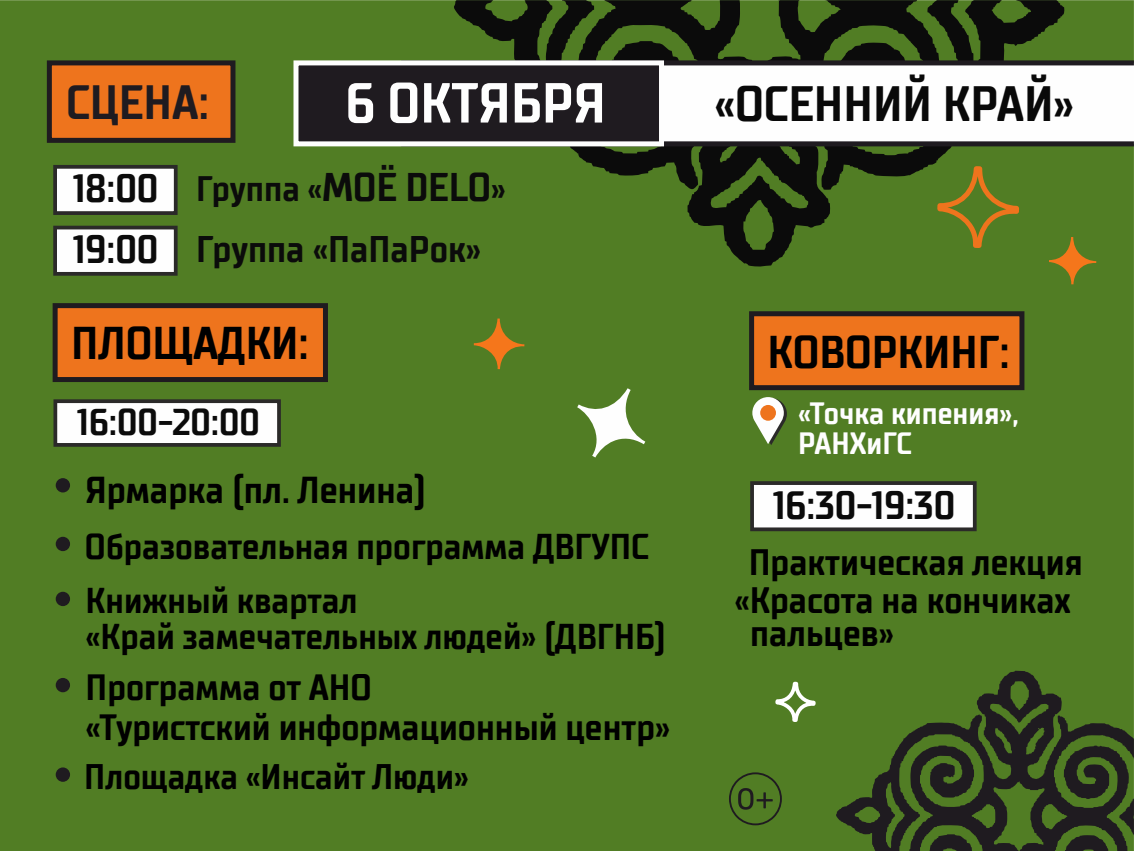
<style>
.page{position:relative;width:1134px;height:851px;background:#fff}
.page>*{position:absolute;margin:0;border:0;box-sizing:border-box;transform-origin:0 0}
.t1{font:700 56.25px "TT Supermolot Condensed";color:#fefefe}
.t2{font:700 49.75px "TT Supermolot Condensed";color:#090909}
.t3{font:700 48.25px "TT Supermolot Condensed";color:#1f1b20}
.t4{font:700 46px "TT Supermolot Condensed";color:#000}
.t5{font:700 39.5px/60.8px "TT Supermolot Condensed";color:#0b0b0b}
.t6{font:700 37.5px "TT Supermolot Condensed";color:#000}
.t7{font:700 37.25px "TT Supermolot Condensed";color:#0b0b0b}
.t8{font:700 37px "TT Supermolot Condensed";color:#0b0b0b}
.t9{font:700 36.75px/38.2px "TT Supermolot Condensed";color:#000;text-align:center}
.t10{font:700 36.5px/40.2px "TT Supermolot Condensed";color:#000}
.t11{font:700 36px/35.5px "TT Supermolot Condensed";color:#000}
.t12{font:700 35.5px "TT Supermolot Condensed";color:#000}
.t13{font:700 35.5px "TT Supermolot Condensed";color:#0b0b0b}
.t14{font:700 30.75px/29.8px "TT Supermolot Condensed";color:#fefefe}
.s1{font-size:40px}
</style>
<div class="page">
<div style="left:0;top:0;width:1134px;height:850px;background:#517d24"></div>
<svg style="left:453px;top:0;width:611px;height:267px;background:#3c581c"></svg>
<svg style="left:51px;top:163px;width:128px;height:54px"></svg>
<svg style="left:577px;top:388px;width:68px;height:69px"></svg>
<div style="left:775px;top:681px;width:41px;height:41px;border:4px solid #fff;border-radius:17px"></div>
<svg style="left:729px;top:772px;width:53px;height:53px;background:#476a23"></svg>
<svg style="left:835px;top:670px;width:299px;height:180px;background:#3d5622"></svg>
<div style="left:937px;top:166px;width:82px;height:82px;border:5px solid #ee741d;border-radius:36px"></div>
<svg style="left:474px;top:318px;width:50px;height:51px;background:#897a20"></svg>
<svg style="left:1049px;top:237px;width:47px;height:47px;background:#897a20"></svg>
<svg style="left:51px;top:224px;width:128px;height:53px"></svg>
<svg style="left:50px;top:300px;width:280px;height:84px;background:#c3671d"></svg>
<svg style="left:748px;top:479px;width:230px;height:54px"></svg>
<svg style="left:664px;top:60px;width:470px;height:86px"></svg>
<div style="left:293px;top:60px;width:371px;height:86px;background:#1f1b20;border:5px solid #fefefe"></div>
<svg style="left:44px;top:58px;width:194px;height:87px;background:#c1671d"></svg>
<svg style="left:747px;top:309px;width:280px;height:136px;background:#9b7124"></svg>
<div style="left:760px;top:405px;width:16px;height:15px;background:#ee741d;border-radius:50%"></div>
<svg style="left:52px;top:397px;width:231px;height:51px"></svg>
<div style="left:56px;top:478px;width:14px;height:14px;background:#1f1b20;border-radius:50%"></div>
<div style="left:56px;top:536px;width:14px;height:15px;background:#1f1b20;border-radius:50%"></div>
<div style="left:56px;top:591px;width:14px;height:15px;background:#1f1b20;border-radius:50%"></div>
<div style="left:56px;top:677px;width:14px;height:15px;background:#1f1b20;border-radius:50%"></div>
<div style="left:56px;top:767px;width:14px;height:14px;background:#1f1b20;border-radius:50%"></div>
<h3 class="t3" style="left:66px;top:73px;width:145px">СЦЕНА:</h3>
<h1 class="t1" style="left:345px;top:69px;width:262px">6 ОКТЯБРЯ</h1>
<h2 class="t2" style="left:714px;top:74px;width:361px">«ОСЕННИЙ КРАЙ»</h2>
<p class="t5" style="left:73px;top:159px;width:87px">18:00<br>19:00</p>
<p class="t13" style="left:196px;top:167px;width:311px">Группа «<span class="s1">МОЁ DELO</span>»</p>
<p class="t8" style="left:196px;top:227px;width:287px">Группа «ПаПаРок»</p>
<p class="t4" style="left:71px;top:316px;width:239px">ПЛОЩАДКИ:</p>
<p class="t4" style="left:767px;top:324px;width:244px">КОВОРКИНГ:</p>
<p class="t7" style="left:77px;top:399px;width:184px">16:00-20:00</p>
<p class="t6" style="left:85px;top:467px;width:342px">Ярмарка (пл. Ленина)</p>
<p class="t11" style="left:85px;top:528px;width:566px">Образовательная программа ДВГУПС</p>
<p class="t11" style="left:86px;top:583px;width:582px">Книжный квартал<br>«Край замечательных людей» (ДВГНБ)</p>
<p class="t10" style="left:86px;top:667px;width:586px">Программа от АНО<br>«Туристский информационный центр»</p>
<p class="t12" style="left:84px;top:755px;width:386px">Площадка «Инсайт Люди»</p>
<p class="t14" style="left:798px;top:399px;width:222px">«Точка кипения»,<br>РАНХиГС</p>
<p class="t5" style="left:773px;top:475px;width:184px">16:30-19:30</p>
<p class="t9" style="left:734px;top:543px;width:350px">Практическая лекция «Красота на кончиках</p>
<p class="t9" style="left:750px;top:615px;width:145px">пальцев»</p>
</div>
